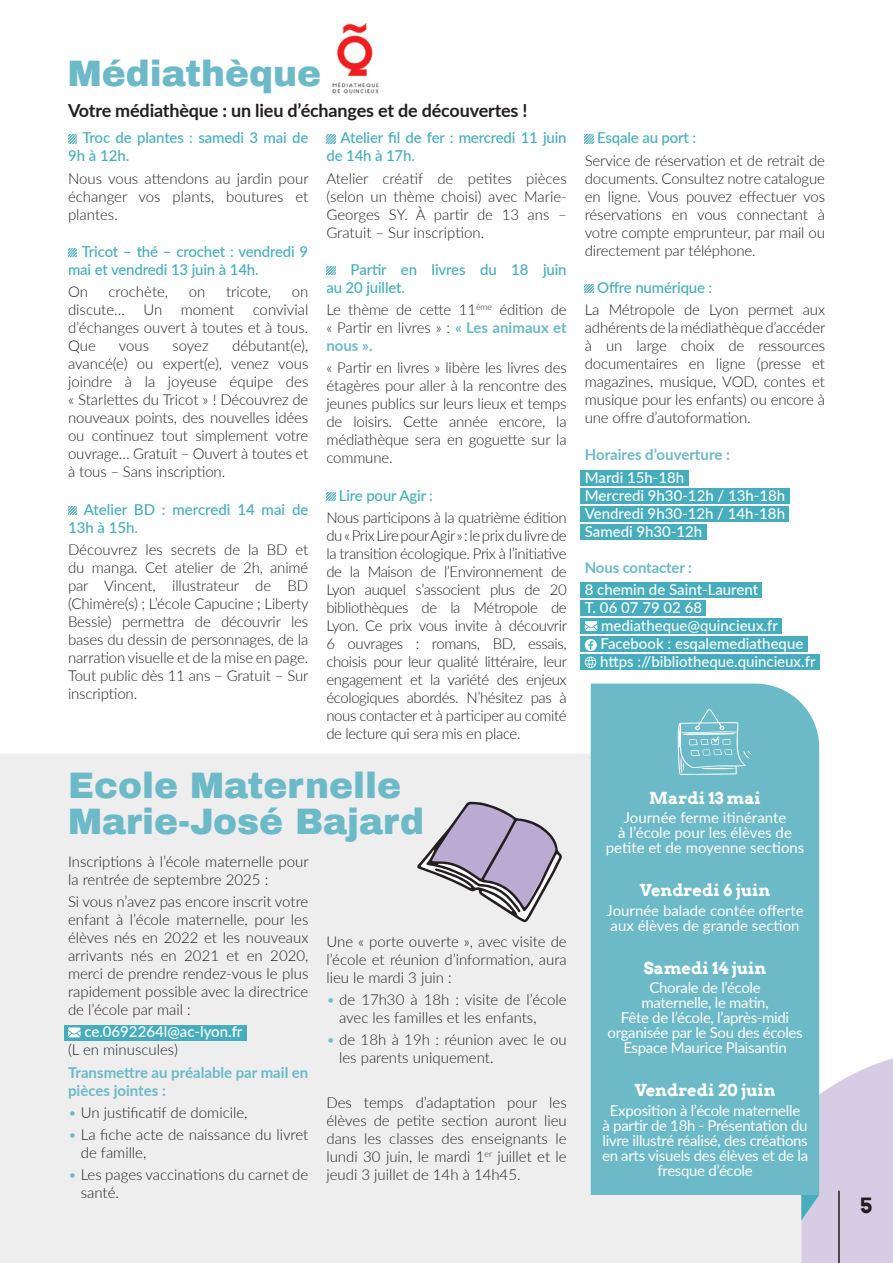
<style>
.page{position:relative;width:893px;height:1263px;background:#fff}
.page>*{position:absolute;margin:0;border:0;box-sizing:border-box;transform-origin:0 0}
.t1{font:900 36px/36px "Archivo";color:#6cb9c7}
.t2{font:700 21px "Arvo";color:#231f20}
.t3{font:700 18px "Lato";letter-spacing:-.01em;color:#231f20}
.t4{font:700 16.5px "Arvo";color:#fff}
.t5{font:300 15px/18px "Lato";color:#231f20;text-align:justify}
.t6{font:15px/15px "Lato";letter-spacing:-.02em;color:#fff;text-align:center}
.t7{font:500 15px/18px "Lato";letter-spacing:-.01em;color:#47adbd}
.t8{font:500 15px/18px "Lato";color:#fff}
.t9{font:15px/15px "Lato";color:#fff;text-align:center}
.t10{font:700 15px/18px "Lato";color:#6cb9c7}
.s1{font-weight:700;color:#6cb9c7}
.s2{color:#6cb9c7}
</style>
<div class="page">
<svg style="left:801px;top:1050px;width:92px;height:213px;fill:#d6cce4"></svg>
<hr style="left:838px;top:1191px;width:2px;height:72px;background:#231f20">
<svg style="left:68px;top:135px;width:9px;height:8px"></svg>
<svg style="left:68px;top:249px;width:9px;height:8px"></svg>
<svg style="left:68px;top:506px;width:9px;height:8px"></svg>
<svg style="left:326px;top:135px;width:9px;height:8px"></svg>
<svg style="left:326px;top:267px;width:9px;height:8px"></svg>
<svg style="left:326px;top:492px;width:9px;height:9px"></svg>
<div style="left:580px;top:471px;width:109px;height:15px;background:#47adbd"></div>
<div style="left:580px;top:489px;width:210px;height:15px;background:#47adbd"></div>
<div style="left:580px;top:507px;width:209px;height:15px;background:#47adbd"></div>
<div style="left:580px;top:525px;width:127px;height:15px;background:#47adbd"></div>
<div style="left:580px;top:583px;width:182px;height:15px;background:#47adbd"></div>
<div style="left:580px;top:601px;width:126px;height:15px;background:#47adbd"></div>
<div style="left:580px;top:619px;width:202px;height:15px;background:#47adbd"></div>
<div style="left:580px;top:637px;width:228px;height:15px;background:#47adbd"></div>
<div style="left:580px;top:655px;width:239px;height:15px;background:#47adbd"></div>
<svg style="left:585px;top:135px;width:9px;height:8px"></svg>
<svg style="left:585px;top:285px;width:9px;height:8px"></svg>
<svg style="left:585px;top:621px;width:12px;height:10px"></svg>
<svg style="left:585px;top:639px;width:12px;height:29px"></svg>
<div style="left:0;top:754px;width:801px;height:509px;background:#eeeeef"></div>
<div style="left:64px;top:1025px;width:182px;height:15px;background:#47adbd"></div>
<svg style="left:68px;top:1027px;width:13px;height:10px"></svg>
<div style="left:591px;top:684px;width:228px;height:511px;background:#6cb9c7"></div>
<svg style="left:678px;top:709px;width:74px;height:66px"></svg>
<svg style="left:801px;top:1195px;width:18px;height:25px"></svg>
<img style="left:332px;top:23px;width:47px;height:71px">
<svg style="left:417px;top:799px;width:145px;height:124px"></svg>
<h1 class="t1" style="left:68px;top:55px;width:255px">Médiathèque</h1>
<p class="t3" style="left:68px;top:97px;width:461px">Votre médiathèque : un lieu d’échanges et de découvertes !</p>
<p class="t7" style="left:68px;top:128px;width:242px;text-indent:14px">Troc de plantes : samedi 3 mai de<br>9h à 12h.</p>
<p class="t5" style="left:68px;top:169px;width:242px">Nous vous attendons au jardin pour échanger vos plants, boutures et plantes.</p>
<p class="t7" style="left:68px;top:242px;width:242px;text-indent:14px">Tricot – thé – crochet : vendredi 9 mai et vendredi 13 juin à 14h.</p>
<p class="t5" style="left:68px;top:282px;width:21px">On</p>
<p class="t5" style="left:109px;top:282px;width:61px">crochète,</p>
<p class="t5" style="left:189px;top:282px;width:18px">on</p>
<p class="t5" style="left:226px;top:282px;width:47px">tricote,</p>
<p class="t7" style="left:326px;top:128px;width:242px;text-indent:14px">Atelier fil de fer : mercredi 11 juin de 14h à 17h.</p>
<p class="t5" style="left:326px;top:169px;width:242px">Atelier créatif de petites pièces (selon un thème choisi) avec Marie-Georges SY. À partir de 13 ans – Gratuit – Sur inscription.</p>
<p class="t7" style="left:326px;top:260px;width:242px;text-indent:24px">Partir en livres du 18 juin au 20 juillet.</p>
<p class="t5" style="left:326px;top:300px;width:242px">Le thème de cette 11<sup>ème</sup> édition de « Partir en livres » : <span class="s1">« Les animaux et nous ».</span></p>
<p class="t5" style="left:326px;top:358px;width:242px">« Partir en livres » libère les livres des étagères pour aller à la rencontre des jeunes publics sur leurs lieux et temps de loisirs. Cette année encore, la médiathèque sera en goguette sur la commune.</p>
<p class="t7" style="left:339px;top:486px;width:96px">Lire pour Agir :</p>
<p class="t5" style="left:326px;top:508px;width:242px">Nous participons à la quatrième édition du «Prix Lire pour Agir» : le prix du livre de la transition écologique. Prix à l’initiative de la Maison de l’Environnement de Lyon auquel s’associent plus de 20 bibliothèques de la Métropole de Lyon. Ce prix vous invite à découvrir 6 ouvrages : romans, BD, essais, choisis pour leur qualité littéraire, leur engagement et la variété des enjeux écologiques abordés. N’hésitez pas à nous contacter et à participer au comité de lecture qui sera mis en place.</p>
<p class="t5" style="left:68px;top:282px;width:242px;text-indent:224px">on discute… Un moment convivial d’échanges ouvert à toutes et à tous.<br>Que</p>
<p class="t5" style="left:68px;top:336px;width:242px;text-indent:164px">débutant(e), avancé(e) ou expert(e), venez vous joindre à la joyeuse équipe des « Starlettes du Tricot » ! Découvrez de nouveaux points, des nouvelles idées ou continuez tout simplement votre ouvrage… Gratuit – Ouvert à toutes et à tous – Sans inscription.</p>
<p class="t7" style="left:68px;top:499px;width:242px;text-indent:16px">Atelier BD : mercredi 14 mai de<br>13h à 15h.</p>
<p class="t5" style="left:68px;top:540px;width:242px">Découvrez les secrets de la BD et du manga. Cet atelier de 2h, animé par Vincent, illustrateur de BD (Chimère(s) ; L’école Capucine ; Liberty Bessie) permettra de découvrir les bases du dessin de personnages, de la narration visuelle et de la mise en page.<br>Tout public dès 11 ans – Gratuit – Sur inscription.</p>
<p class="t5" style="left:119px;top:336px;width:32px">vous</p>
<p class="t5" style="left:172px;top:336px;width:38px">soyez</p>
<h1 class="t1" style="left:68px;top:768px;width:357px">Ecole Maternelle<br>Marie-José Bajard</h1>
<p class="t5" style="left:68px;top:852px;width:242px">Inscriptions à l’école maternelle pour la rentrée de septembre 2025 :</p>
<p class="t5" style="left:68px;top:892px;width:242px">Si vous n’avez pas encore inscrit votre enfant à l’école maternelle, pour les élèves nés en 2022 et les nouveaux arrivants nés en 2021 et en 2020, merci de prendre rendez-vous le plus rapidement possible avec la directrice de l’école par mail :</p>
<p class="t8" style="left:84px;top:1022px;width:160px">ce.0692264l@ac-lyon.fr</p>
<p class="t5" style="left:68px;top:1040px;width:111px">(L en minuscules)</p>
<p class="t10" style="left:68px;top:1062px;width:242px">Transmettre au préalable par mail en pièces jointes :</p>
<p class="t5" style="left:68px;top:1103px;width:181px"><span class="s2">•</span> Un justificatif de domicile,</p>
<p class="t5" style="left:81px;top:1125px;width:229px;text-indent:-13px"><span class="s2">•</span> La fiche acte de naissance du livret de famille,</p>
<p class="t5" style="left:81px;top:1165px;width:229px;text-indent:-13px"><span class="s2">•</span> Les pages vaccinations du carnet de santé.</p>
<p class="t5" style="left:326px;top:932px;width:242px">Une « porte ouverte », avec visite de l’école et réunion d’information, aura lieu le mardi 3 juin :</p>
<p class="t5" style="left:339px;top:990px;width:229px;text-indent:-13px"><span class="s2">•</span> de 17h30 à 18h : visite de l’école avec les familles et les enfants,</p>
<p class="t5" style="left:339px;top:1030px;width:229px;text-indent:-13px"><span class="s2">•</span> de 18h à 19h : réunion avec le ou les parents uniquement.</p>
<p class="t5" style="left:326px;top:1093px;width:242px">Des temps d’adaptation pour les élèves de petite section auront lieu dans les classes des enseignants le lundi 30 juin, le mardi 1<sup>er</sup> juillet et le jeudi 3 juillet de 14h à 14h45.</p>
<p class="t7" style="left:597px;top:128px;width:101px">Esqale au port :</p>
<p class="t5" style="left:585px;top:151px;width:242px">Service de réservation et de retrait de documents. Consultez notre catalogue en ligne. Vous pouvez effectuer vos réservations en vous connectant à votre compte emprunteur, par mail ou directement par téléphone.</p>
<p class="t7" style="left:597px;top:278px;width:117px">Offre numérique :</p>
<p class="t5" style="left:585px;top:300px;width:242px">La Métropole de Lyon permet aux adhérents de la médiathèque d’accéder à un large choix de ressources documentaires en ligne (presse et magazines, musique, VOD, contes et musique pour les enfants) ou encore à une offre d’autoformation.</p>
<p class="t10" style="left:585px;top:445px;width:147px">Horaires d’ouverture :</p>
<p class="t8" style="left:585px;top:468px;width:202px">Mardi 15h-18h<br>Mercredi 9h30-12h / 13h-18h<br>Vendredi 9h30-12h / 14h-18h<br>Samedi 9h30-12h</p>
<p class="t10" style="left:585px;top:558px;width:109px">Nous contacter :</p>
<p class="t8" style="left:585px;top:580px;width:175px">8 chemin de Saint-Laurent<br>T. 06 07 79 02 68</p>
<p class="t8" style="left:600px;top:616px;width:217px">mediatheque@quincieux.fr<br>Facebook : esqalemediatheque https ://bibliotheque.quincieux.fr</p>
<p class="t4" style="left:649px;top:787px;width:113px">Mardi 13 mai</p>
<p class="t9" style="left:606px;top:809px;width:200px">Journée ferme itinérante<br>à l’école pour les élèves de petite et de moyenne sections</p>
<p class="t4" style="left:640px;top:880px;width:132px">Vendredi 6 juin</p>
<p class="t9" style="left:607px;top:902px;width:198px;text-align:left">Journée balade contée offerte aux élèves de grande section</p>
<p class="t4" style="left:644px;top:957px;width:124px">Samedi 14 juin</p>
<p class="t6" style="left:607px;top:979px;width:197px">Chorale de l’école<br>maternelle, le matin,<br>Fête de l’école, l’après-midi organisée par le Sou des écoles<br>Espace Maurice Plaisantin</p>
<p class="t4" style="left:635px;top:1080px;width:142px">Vendredi 20 juin</p>
<p class="t6" style="left:602px;top:1102px;width:208px">Exposition à l’école maternelle<br>à partir de 18h - Présentation du livre illustré réalisé, des créations en arts visuels des élèves et de la fresque d’école</p>
<h2 class="t2" style="left:860px;top:1192px;width:14px">5</h2>
</div>
